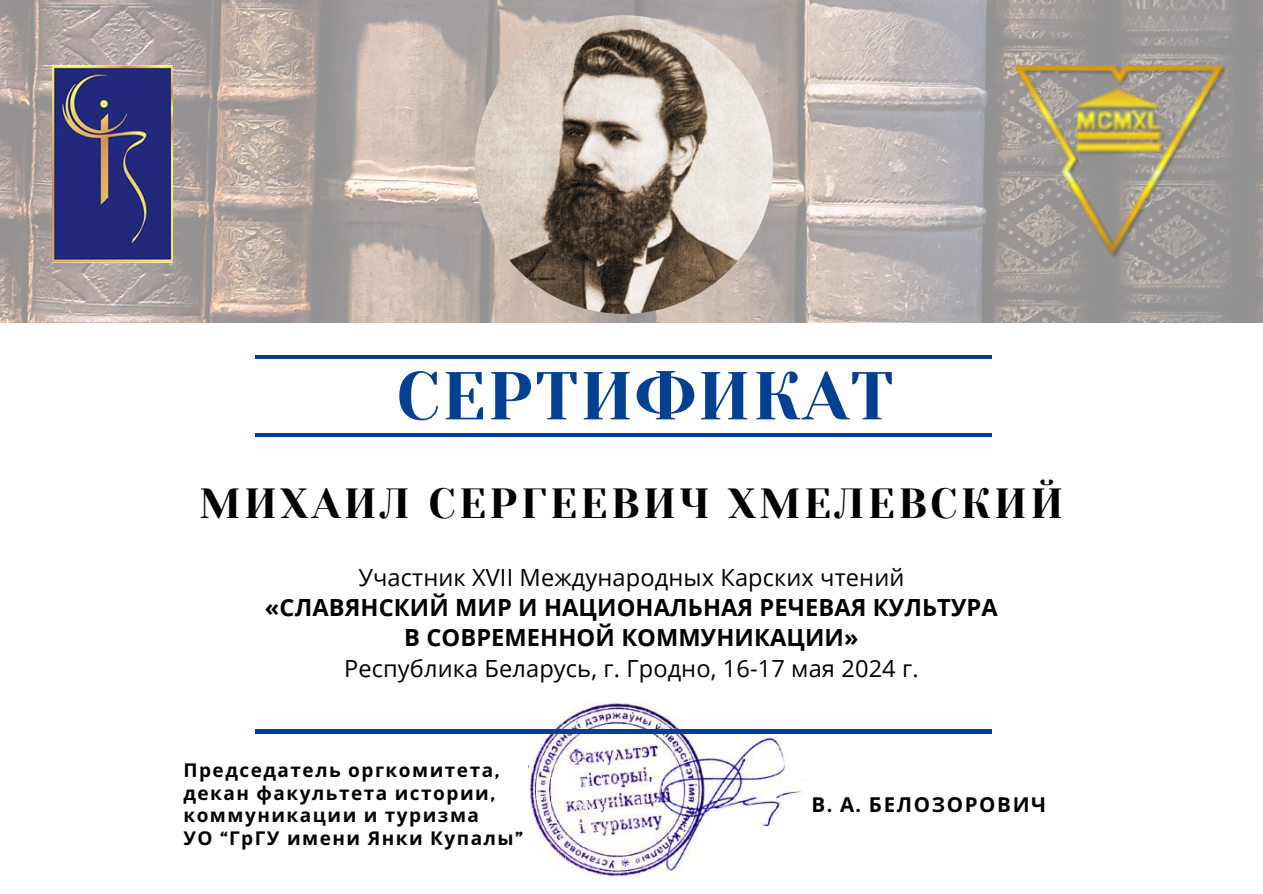
<style>
.page{position:relative;width:1263px;height:894px;background:#fff}
.page>*{position:absolute;margin:0;border:0;box-sizing:border-box;transform-origin:0 0}
.t1{font:67.5px "Yeseva One";letter-spacing:.03em;color:#034092}
.t2{font:42px "Yeseva One";letter-spacing:.08em;color:#000}
.t3{font:23.55px/30.3px "Open Sans";letter-spacing:.005em;color:#000;text-align:center}
.t4{font:700 20.55px "Noto Sans";letter-spacing:.08em;color:#000}
.t5{font:700 19.05px/22.5px "Noto Sans";letter-spacing:.08em;color:#000}
.s1{font-weight:700}
.s2{font-family:"Montserrat"}
</style>
<div class="page">
<img style="left:0;top:0;width:1263px;height:322px">
<img style="left:475px;top:15px;width:298px;height:299px;border-radius:50%">
<hr style="left:256px;top:433px;width:735px;height:3px;background:#034092">
<hr style="left:256px;top:355px;width:735px;height:3px;background:#034092">
<img style="left:529px;top:702px;width:277px;height:175px">
<img style="left:52px;top:66px;width:121px;height:197px">
<img style="left:1011px;top:66px;width:221px;height:196px">
<hr style="left:256px;top:729px;width:735px;height:4px;background:#034092">
<p class="t1" style="left:396px;top:357px;width:499px">СЕРТИФИКАТ</p>
<h3 class="t2" style="left:199px;top:479px;width:865px">МИХАИЛ СЕРГЕЕВИЧ ХМЕЛЕВСКИЙ</h3>
<p class="t3" style="left:265px;top:561px;width:734px">Участник XVII Международных Карских чтений <span class="s1">«СЛАВЯНСКИЙ МИР И НАЦИОНАЛЬНАЯ РЕЧЕВАЯ КУЛЬТУРА В СОВРЕМЕННОЙ КОММУНИКАЦИИ»<br></span>Республика Беларусь, г. Гродно, 16-17 мая 2024 г.</p>
<p class="t5" style="left:183px;top:758px;width:317px">Председатель оргкомитета<span class="s2">,</span></p>
<h1 class="t5" style="left:183px;top:780px;width:313px">декан факультета истории<span class="s2">, </span>коммуникации и туризма</h1>
<p class="t5" style="left:183px;top:825px;width:341px">УО <span class="s2">“</span>ГрГУ имени Янки Купалы<span class="s2">”</span></p>
<p class="t4" style="left:812px;top:789px;width:236px">В<span class="s2">.</span> А<span class="s2">.</span> БЕЛОЗОРОВИЧ</p>
</div>
